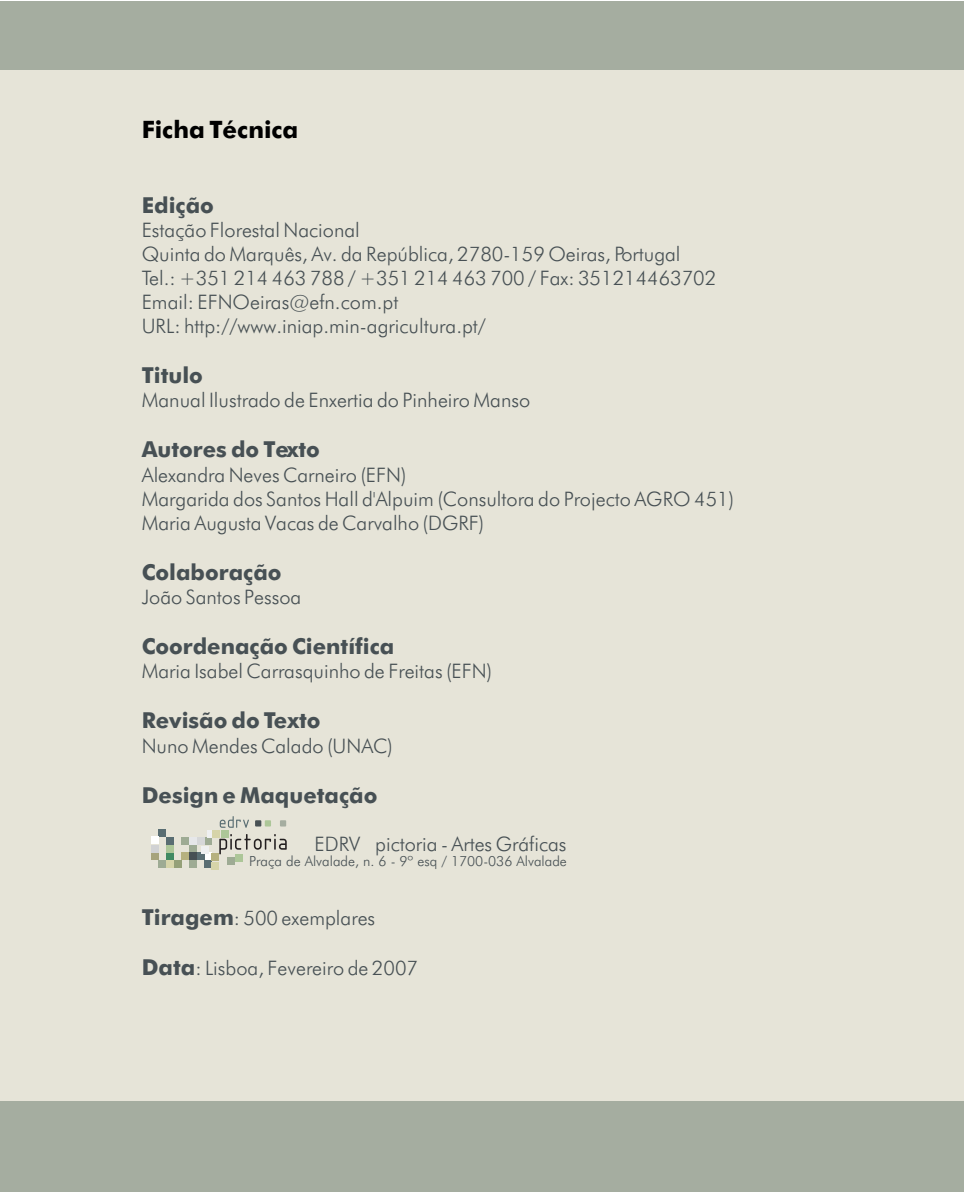
<style>
.page{position:relative;width:964px;height:1192px;background:#fff}
.page>*{position:absolute;margin:0;border:0;box-sizing:border-box;transform-origin:0 0}
.t1{font:700 24px "Futura Md BT";color:#000}
.t2{font:700 22px "Futura Md BT";color:#475054}
.t3{font:20px/24px "Futura Lt BT";color:#475054}
.t4{font:14px "Futura Lt BT";color:#475054}
.s1{font-family:"Futura Md BT";font-weight:700;font-size:22px}
</style>
<div class="page">
<div style="left:0;top:69px;width:964px;height:1032px;background:#e6e4d8"></div>
<div style="left:0;top:1px;width:964px;height:68px;background:#a5ada0"></div>
<div style="left:0;top:1101px;width:964px;height:91px;background:#a5ada0"></div>
<div style="left:255px;top:820px;width:6px;height:7px;background:#475054"></div>
<div style="left:265px;top:820px;width:6px;height:7px;background:#acc698"></div>
<div style="left:280px;top:820px;width:6px;height:7px;background:#a5ada0"></div>
<svg style="left:220px;top:816px;width:29px;height:12px"></svg>
<div style="left:158px;top:860px;width:8px;height:8px;background:#9eab94"></div>
<div style="left:181px;top:837px;width:8px;height:8px;background:#9eab94"></div>
<div style="left:189px;top:860px;width:8px;height:8px;background:#9eab94"></div>
<div style="left:174px;top:860px;width:7px;height:8px;background:#95a078"></div>
<div style="left:205px;top:853px;width:7px;height:7px;background:#fff"></div>
<div style="left:189px;top:837px;width:8px;height:8px;background:#e6e7e9"></div>
<div style="left:151px;top:853px;width:7px;height:7px;background:#a6a37c"></div>
<div style="left:189px;top:845px;width:8px;height:8px;background:#9eab94"></div>
<div style="left:205px;top:837px;width:7px;height:8px;background:#9eab94"></div>
<div style="left:197px;top:853px;width:8px;height:7px;background:#596d72"></div>
<div style="left:158px;top:829px;width:8px;height:8px;background:#596d72"></div>
<div style="left:151px;top:845px;width:7px;height:8px;background:#d1d2d4"></div>
<div style="left:205px;top:860px;width:7px;height:8px;background:#596d72"></div>
<div style="left:221px;top:830px;width:8px;height:8px;background:#acc698"></div>
<div style="left:166px;top:853px;width:8px;height:7px;background:#408a62"></div>
<div style="left:166px;top:860px;width:8px;height:8px;background:#d6d4a9"></div>
<div style="left:166px;top:845px;width:8px;height:8px;background:#acc698"></div>
<div style="left:166px;top:837px;width:8px;height:8px;background:#596d72"></div>
<div style="left:181px;top:853px;width:8px;height:7px;background:#b6b17f"></div>
<div style="left:189px;top:853px;width:8px;height:7px;background:#475054"></div>
<div style="left:197px;top:837px;width:8px;height:8px;background:#d6d7d8"></div>
<div style="left:211px;top:853px;width:8px;height:8px;background:#b6b17f"></div>
<div style="left:228px;top:857px;width:7px;height:7px;background:#9eab94"></div>
<div style="left:211px;top:862px;width:8px;height:8px;background:#d6d4a9"></div>
<div style="left:236px;top:854px;width:7px;height:8px;background:#acc698"></div>
<div style="left:201px;top:846px;width:8px;height:8px;background:#eff0f1"></div>
<div style="left:207px;top:830px;width:7px;height:7px;background:#eff0f1"></div>
<div style="left:212px;top:830px;width:8px;height:7px;background:#d6d4a9"></div>
<svg style="left:219px;top:834px;width:68px;height:20px"></svg>
<div style="left:152px;top:836px;width:7px;height:7px;background:#fff"></div>
<p class="t1" style="left:142px;top:120px;width:158px">Ficha Técnica</p>
<p class="t2" style="left:142px;top:196px;width:74px">Edição</p>
<p class="t3" style="left:142px;top:220px;width:576px">Estação Florestal Nacional<br>Quinta do Marquês, Av. da República, 2780-159 Oeiras, Portugal Tel.: +351 214 463 788 / +351 214 463 700 / Fax: 351214463702<br>Email: EFNOeiras@efn.com.pt<br>URL: http://www.iniap.min-agricultura.pt/</p>
<p class="t2" style="left:142px;top:366px;width:63px">Titulo</p>
<p class="t3" style="left:142px;top:390px;width:390px">Manual Ilustrado de Enxertia do Pinheiro Manso</p>
<p class="t2" style="left:142px;top:441px;width:180px">Autores do Texto</p>
<p class="t3" style="left:142px;top:465px;width:594px">Alexandra Neves Carneiro (EFN)<br>Margarida dos Santos Hall d'Alpuim (Consultora do Projecto AGRO 451)<br>Maria Augusta Vacas de Carvalho (DGRF)</p>
<p class="t2" style="left:142px;top:563px;width:141px">Colaboração</p>
<p class="t3" style="left:142px;top:587px;width:161px">João Santos Pessoa</p>
<p class="t2" style="left:142px;top:637px;width:254px">Coordenação Científica</p>
<p class="t3" style="left:142px;top:661px;width:352px">Maria Isabel Carrasquinho de Freitas (EFN)</p>
<p class="t2" style="left:142px;top:712px;width:180px">Revisão do Texto</p>
<p class="t3" style="left:142px;top:736px;width:253px">Nuno Mendes Calado (UNAC)</p>
<p class="t2" style="left:142px;top:786px;width:237px">Design e Maquetação</p>
<p class="t3" style="left:315px;top:834px;width:254px">EDRV pictoria - Artes Gráficas</p>
<p class="t4" style="left:249px;top:855px;width:319px">Praça de Alvalade, n. 6 - 9º esq / 1700-036 Alvalade</p>
<p class="t3" style="left:142px;top:908px;width:235px"><span class="s1">Tiragem</span>: 500 exemplares</p>
<p class="t3" style="left:142px;top:958px;width:278px"><span class="s1">Data</span>: Lisboa, Fevereiro de 2007</p>
</div>
